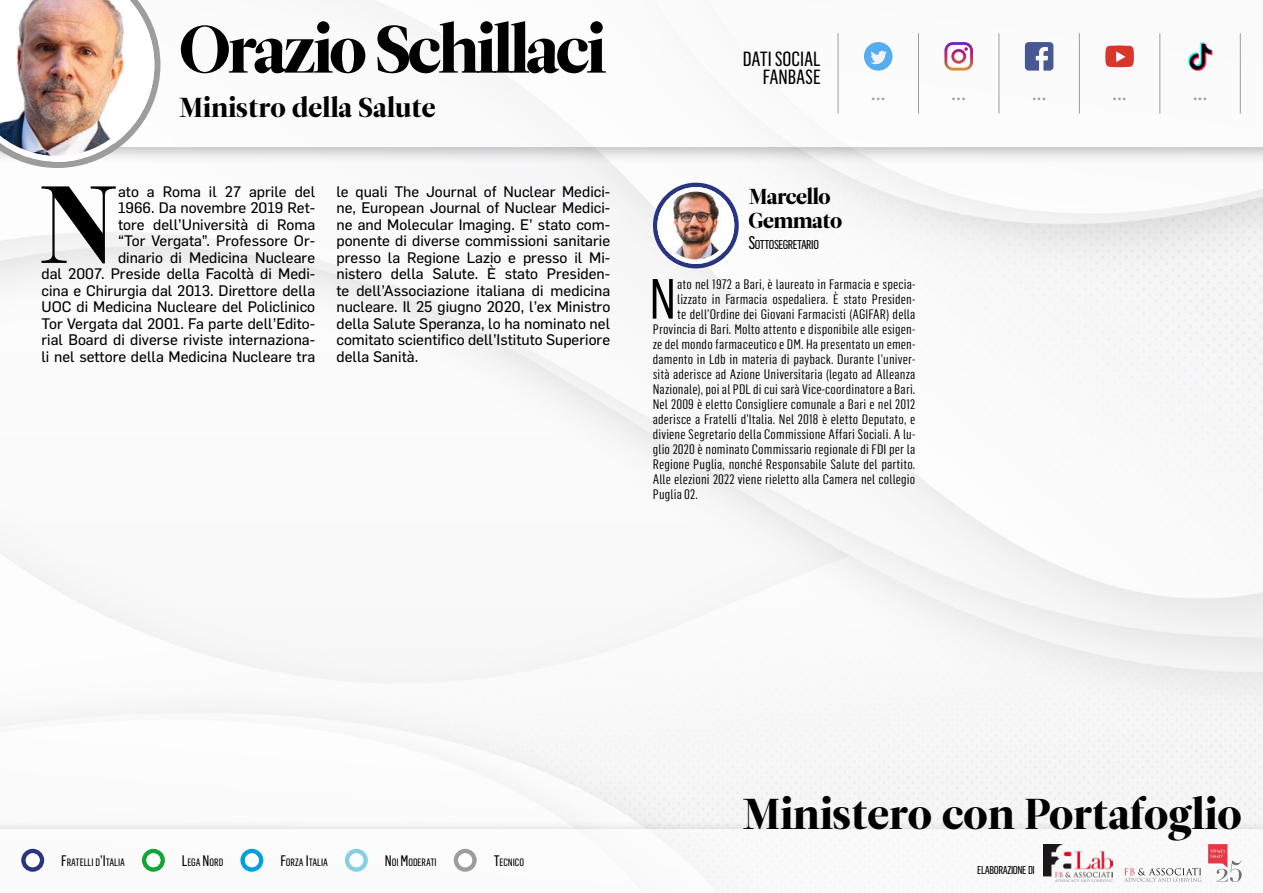
<style>
.page{position:relative;width:1263px;height:893px;background:#fff}
.page>*{position:absolute;margin:0;border:0;box-sizing:border-box;transform-origin:0 0}
.t1{font:109.35px "Leitura Display";color:#000}
.t2{font:66.75px "Leitura Display";letter-spacing:-.05em;color:#000}
.t3{font:55.65px "Flama Condensed";color:#000;scale:1.1 1}
.t4{font:43.05px "Leitura Display";color:#000}
.t5{font:27.3px "Leitura Display";color:#000}
.t6{font:21.6px/23.4px "Leitura Display";letter-spacing:-.025em;color:#000}
.t7{font:20.1px/18.1px "Flama Condensed Basic";color:#000;text-align:right}
.t8{font:18px "Leitura Display";color:#9d9d9c}
.t9{font:15px/16.5px "Flama Basic";color:#000;text-align:right}
.t10{font:13.5px "Flama Condensed";letter-spacing:.01em;color:#000;scale:1.1 1}
.t11{font:12.6px "Flama Condensed Basic";letter-spacing:-.035em;color:#000}
.t12{font:11.1px "Flama Condensed Basic";letter-spacing:-.035em;color:#000}
.t13{font:10.5px "Flama Condensed Basic";color:#000}
.s1{font-size:18px}
.s2{font-size:15px}
</style>
<div class="page">
<img style="left:0;top:165px;width:1263px;height:655px">
<div style="left:0;top:0;width:1263px;height:165px;background:#000;opacity:.5"></div>
<div style="left:0;top:0;width:1263px;height:147px;background:#fff"></div>
<div style="left:0;top:820px;width:1263px;height:73px;background:#f1f1f1"></div>
<div style="left:0;top:829px;width:1263px;height:64px;background:#fff"></div>
<img style="left:1044px;top:844px;width:68px;height:38px">
<svg style="left:1208px;top:844px;width:34px;height:38px"></svg>
<svg style="left:1124px;top:868px;width:77px;height:14px"></svg>
<div style="left:142px;top:849px;width:23px;height:23px;border:4px solid #13a538;border-radius:50%"></div>
<div style="left:146px;top:853px;width:14px;height:14px;border:4px solid #fff;border-radius:50%"></div>
<div style="left:240px;top:849px;width:23px;height:23px;border:4px solid #009fe3;border-radius:50%"></div>
<div style="left:245px;top:853px;width:14px;height:14px;border:4px solid #fff;border-radius:50%"></div>
<div style="left:345px;top:849px;width:23px;height:23px;border:4px solid #85cee4;border-radius:50%"></div>
<div style="left:349px;top:853px;width:14px;height:14px;border:4px solid #fff;border-radius:50%"></div>
<div style="left:454px;top:849px;width:23px;height:23px;border:4px solid #9d9d9c;border-radius:50%"></div>
<div style="left:458px;top:853px;width:14px;height:14px;border:4px solid #fff;border-radius:50%"></div>
<div style="left:21px;top:849px;width:23px;height:23px;border:4px solid #283583;border-radius:50%"></div>
<div style="left:26px;top:853px;width:14px;height:14px;border:4px solid #fff;border-radius:50%"></div>
<div style="left:653px;top:183px;width:86px;height:85px;border:4px solid #283583;border-radius:50%"></div>
<img style="left:657px;top:187px;width:77px;height:77px;border-radius:38px">
<div style="left:657px;top:187px;width:77px;height:77px;border:4px solid #fff;border-radius:50%"></div>
<img style="left:0;top:0;width:160px;height:168px">
<svg style="left:1025px;top:42px;width:28px;height:29px"></svg>
<div style="left:864px;top:42px;width:28px;height:29px;background:#55acee;border-radius:50%"></div>
<svg style="left:870px;top:51px;width:17px;height:13px"></svg>
<svg style="left:944px;top:42px;width:29px;height:29px"></svg>
<svg style="left:1105px;top:46px;width:29px;height:21px"></svg>
<img style="left:1187px;top:42px;width:26px;height:29px">
<hr style="left:918px;top:33px;width:1px;height:81px;background:#9d9d9c">
<hr style="left:838px;top:33px;width:1px;height:81px;background:#9d9d9c">
<hr style="left:998px;top:33px;width:1px;height:81px;background:#9d9d9c">
<hr style="left:1079px;top:33px;width:1px;height:81px;background:#9d9d9c">
<hr style="left:1159px;top:33px;width:1px;height:81px;background:#9d9d9c">
<hr style="left:1240px;top:33px;width:1px;height:81px;background:#9d9d9c">
<h2 class="t2" style="left:179px;top:10px;width:428px">Orazio Schillaci</h2>
<h3 class="t5" style="left:179px;top:91px;width:258px">Ministro della Salute</h3>
<p class="t9" style="left:41px;top:182px;width:275px">ato a Roma il 27 aprile del<br>1966. Da novembre 2019 Ret-<br>tore dell’Università di Roma<br>“Tor Vergata”. Professore Or-<br>dinario di Medicina Nucleare<br>dal 2007. Preside della Facoltà di Medi&shy;cina e Chirurgia dal 2013. Direttore della UOC di Medicina Nucleare del Policlinico Tor Vergata dal 2001. Fa parte dell’Edito&shy;rial Board di diverse riviste internaziona&shy;li nel settore della Medicina Nucleare tra</p>
<p class="t9" style="left:336px;top:182px;width:275px;text-align:justify">le quali The Journal of Nuclear Medici&shy;ne, European Journal of Nuclear Medici&shy;ne and Molecular Imaging. E’ stato com&shy;ponente di diverse commissioni sanitarie presso la Regione Lazio e presso il Mi&shy;nistero della Salute. È stato Presiden&shy;te dell’Associazione italiana di medicina nucleare. Il 25 giugno 2020, l’ex Ministro della Salute Speranza, lo ha nominato nel comitato scientifico dell’Istituto Superiore della Sanità.</p>
<h1 class="t1" style="left:38px;top:160px;width:81px">N</h1>
<h3 class="t7" style="left:743px;top:50px;width:79px">DATI SOCIAL<br>FANBASE</h3>
<p class="t8" style="left:870px;top:83px;width:17px">...</p>
<p class="t8" style="left:951px;top:83px;width:17px">...</p>
<p class="t8" style="left:1031px;top:83px;width:17px">...</p>
<p class="t8" style="left:1112px;top:83px;width:17px">...</p>
<p class="t8" style="left:1192px;top:83px;width:17px">...</p>
<h3 class="t6" style="left:748px;top:185px;width:95px">Marcello<br>Gemmato</h3>
<p class="t11" style="left:748px;top:237px;width:72px"><span class="s1">S</span>OTTOSEGRETARIO</p>
<h3 class="t3" style="left:649px;top:264px;width:27px">N</h3>
<p class="t10" style="left:677px;top:275px;width:218px">ato nel 1972 a Bari, è laureato in Farmacia e specia-</p>
<p class="t10" style="left:677px;top:290px;width:218px">lizzato in Farmacia ospedaliera. È stato Presiden-</p>
<p class="t10" style="left:677px;top:305px;width:218px">te dell’Ordine dei Giovani Farmacisti (AGIFAR) della</p>
<p class="t10" style="left:653px;top:320px;width:240px">Provincia di Bari. Molto attento e disponibile alle esigen-</p>
<p class="t10" style="left:653px;top:335px;width:240px">ze del mondo farmaceutico e DM. Ha presentato un emen-</p>
<p class="t10" style="left:653px;top:350px;width:240px">damento in Ldb in materia di payback. Durante l’univer-</p>
<p class="t10" style="left:653px;top:365px;width:240px">sità aderisce ad Azione Universitaria (legato ad Alleanza</p>
<p class="t10" style="left:653px;top:380px;width:240px">Nazionale), poi al PDL di cui sarà Vice-coordinatore a Bari.</p>
<p class="t10" style="left:653px;top:395px;width:240px">Nel 2009 è eletto Consigliere comunale a Bari e nel 2012</p>
<p class="t10" style="left:653px;top:410px;width:240px">aderisce a Fratelli d’Italia. Nel 2018 è eletto Deputato, e</p>
<p class="t10" style="left:653px;top:425px;width:240px">diviene Segretario della Commissione Affari Sociali. A lu-</p>
<p class="t10" style="left:653px;top:440px;width:240px">glio 2020 è nominato Commissario regionale di FDI per la</p>
<p class="t10" style="left:653px;top:455px;width:240px">Regione Puglia, nonché Responsabile Salute del partito.</p>
<p class="t10" style="left:653px;top:470px;width:240px">Alle elezioni 2022 viene rieletto alla Camera nel collegio</p>
<p class="t10" style="left:653px;top:485px;width:42px">Puglia 02.</p>
<p class="t13" style="left:61px;top:855px;width:65px"><span class="s2">F</span>RATELLI D<span class="s2">’I</span>TALIA</p>
<p class="t13" style="left:182px;top:855px;width:43px"><span class="s2">L</span>EGA <span class="s2">N</span> ORD</p>
<p class="t13" style="left:280px;top:855px;width:49px"><span class="s2">F</span>ORZA <span class="s2">I</span>TALIA</p>
<p class="t13" style="left:385px;top:855px;width:53px"><span class="s2">N</span>OI <span class="s2">M</span>ODERATI</p>
<p class="t13" style="left:494px;top:855px;width:32px"><span class="s2">T</span>ECNICO</p>
<h3 class="t4" style="left:742px;top:789px;width:501px">Ministero con Portafoglio</h3>
<p class="t12" style="left:977px;top:863px;width:59px">ELABORAZIONE DI</p>
</div>
